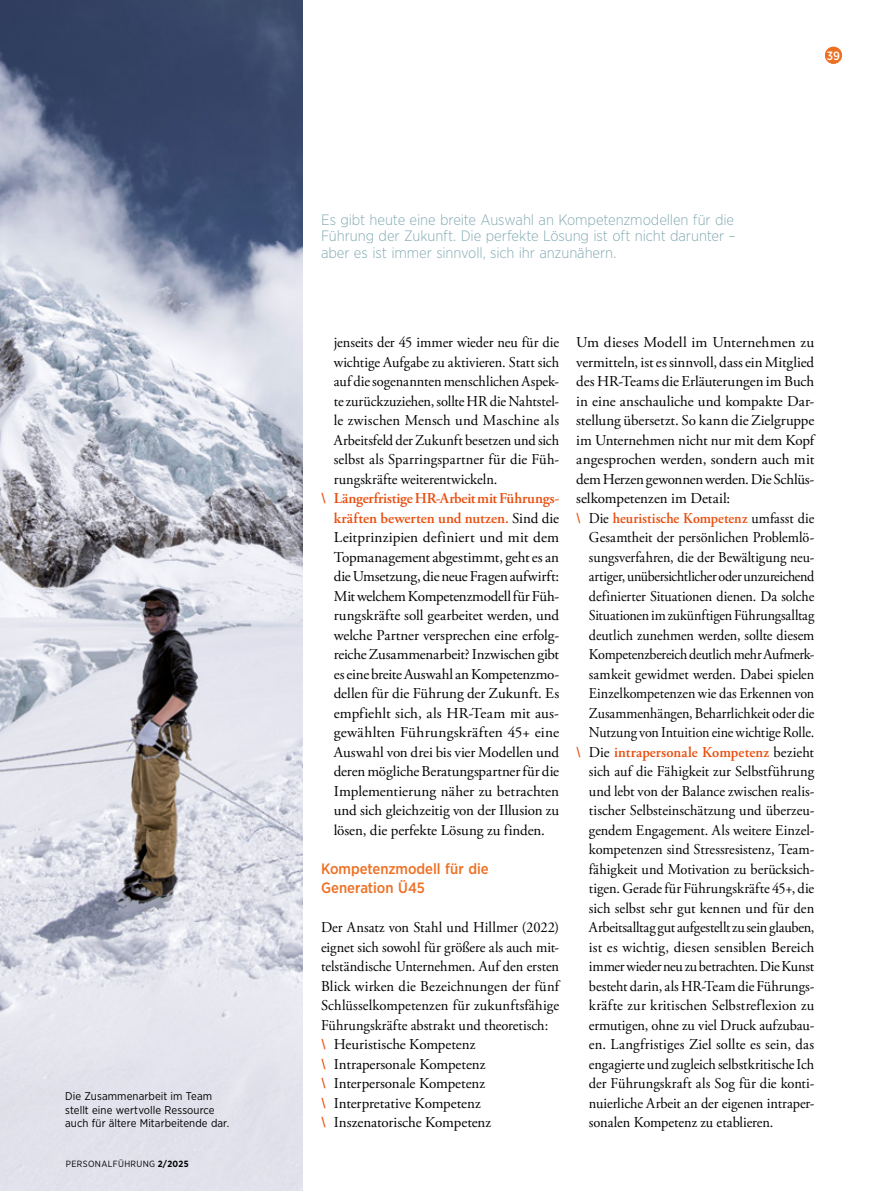
<style>
.page{position:relative;width:893px;height:1191px;background:#fff}
.page>*{position:absolute;margin:0;border:0;box-sizing:border-box;transform-origin:0 0}
.t1{font:15px/19.5px "Adobe Garamond Pro";color:#000;text-align:justify;scale:.96 1}
.t2{font:15px/19.5px "Adobe Garamond Pro";color:#000;text-align:justify}
.t3{font:15px "Adobe Garamond Pro";color:#000;scale:.94 1}
.t4{font:300 15px/16.5px "Gotham Narrow";letter-spacing:-.005em;color:#84abb3;text-align:justify}
.t5{font:15px "Adobe Garamond Pro";letter-spacing:-.02em;color:#000;scale:.94 1}
.t6{font:15px "Adobe Garamond Pro";letter-spacing:-.02em;color:#000;scale:.96 1}
.t7{font:15px "Adobe Garamond Pro";color:#000;scale:.95 1}
.t8{font:600 15px "Adobe Garamond Pro";letter-spacing:.005em;color:#e94e0f;scale:.94 1}
.t9{font:500 15px/19.5px "Gotham Narrow";color:#ee7023}
.t10{font:15px "Adobe Garamond Pro";letter-spacing:-.025em;color:#000}
.t11{font:600 15px "Adobe Garamond Pro";letter-spacing:.005em;color:#e94e0f}
.t12{font:500 12px "Gotham Narrow";color:#fff}
.t13{font:11.25px/13.5px "Gotham Narrow";letter-spacing:.005em;color:#000}
.t14{font:9px "Gotham Narrow";letter-spacing:.04em;color:#000}
.s1{font-weight:700}
.s2{font-weight:600;color:#e94e0f}
.s3{font-weight:400;color:#000}
</style>
<div class="page">
<img style="left:0;top:0;width:303px;height:1191px">
<div style="left:825px;top:47px;width:17px;height:17px;background:#ee7023;border-radius:50%"></div>
<p class="t13" style="left:65px;top:1089px;width:165px">Die Zusammenarbeit im Team stellt eine wertvolle Ressource auch für ältere Mitarbeitende dar.</p>
<p class="t14" style="left:66px;top:1157px;width:124px">PERSONALFÜHRUNG <span class="s1">2/2025</span></p>
<p class="t12" style="left:827px;top:48px;width:15px">39</p>
<p class="t4" style="left:321px;top:211px;width:416px">Es gibt heute eine breite Auswahl an Kompetenzmodellen für die Führung der Zukunft. Die perfekte Lösung ist oft nicht darunter – aber es ist immer sinnvoll, sich ihr anzunähern.</p>
<p class="t1" style="left:334px;top:333px;width:236px">jenseits der 45 immer wieder neu für die wichtige Aufgabe zu aktivieren. Statt sich auf die sogenannten menschlichen Aspek&shy;te zurückzuziehen, sollte HR die Nahtstel&shy;le zwischen Mensch und Maschine als Arbeitsfeld der Zukunft besetzen und sich selbst als Sparringspartner für die Füh&shy;rungskräfte weiterentwickeln.</p>
<p class="t2" style="left:334px;top:489px;width:227px;text-indent:-13px"><span class="s2">\ Längerfristige HR-Arbeit mit Führungs&shy;kräften bewerten und nutzen.</span> Sind die Leitprinzipien definiert und mit dem Topmanagement abgestimmt, geht es an die Umsetzung, die neue Fragen aufwirft:<br>Mit welchem Kompetenzmodell für Füh&shy;rungskräfte soll gearbeitet werden, und welche Partner versprechen eine erfolg&shy;reiche Zusammenarbeit? Inzwischen gibt es eine breite Auswahl an Kompetenzmo&shy;dellen für die Führung der Zukunft. Es empfiehlt sich, als HR-Team mit aus&shy;gewählten Führungskräften 45+ eine Auswahl von drei bis vier Modellen und deren mögliche Beratungspartner für die Implementierung näher zu betrachten und sich gleichzeitig von der Illusion zu lösen, die perfekte Lösung zu finden.</p>
<p class="t9" style="left:321px;top:858px;width:169px">Kompetenzmodell für die<br>Generation Ü45</p>
<p class="t1" style="left:321px;top:918px;width:250px;text-align:left">Der Ansatz von Stahl und Hillmer (2022) eignet sich sowohl für größere als auch mit&shy;telständische Unternehmen. Auf den ersten Blick wirken die Bezeichnungen der fünf Schlüsselkompetenzen für zukunftsfähige Führungskräfte abstrakt und theoretisch:<br><span class="s2">\</span> Heuristische Kompetenz<br><span class="s2">\</span> Intrapersonale Kompetenz<br><span class="s2">\</span> Interpersonale Kompetenz<br><span class="s2">\</span> Interpretative Kompetenz<br><span class="s2">\</span> Inszenatorische Kompetenz</p>
<p class="t2" style="left:576px;top:333px;width:240px">Um dieses Modell im Unternehmen zu</p>
<p class="t2" style="left:576px;top:353px;width:240px">vermitteln, ist es sinnvoll, dass ein Mitglied</p>
<p class="t2" style="left:576px;top:372px;width:240px">des HR-Teams die Erläuterungen im Buch</p>
<p class="t2" style="left:576px;top:392px;width:240px">in eine anschauliche und kompakte Dar-</p>
<p class="t2" style="left:576px;top:411px;width:240px">stellung übersetzt. So kann die Zielgruppe</p>
<p class="t2" style="left:576px;top:431px;width:240px">im Unternehmen nicht nur mit dem Kopf</p>
<p class="t2" style="left:576px;top:450px;width:240px">angesprochen werden, sondern auch mit</p>
<p class="t10" style="left:576px;top:470px;width:240px">dem Herzen gewonnen werden. Die Schlüs-</p>
<p class="t2" style="left:576px;top:489px;width:156px">selkompetenzen im Detail:</p>
<p class="t8" style="left:576px;top:509px;width:255px">\ <span class="s3">Die</span> heuristische Kompetenz <span class="s3">umfasst die</span></p>
<p class="t7" style="left:589px;top:528px;width:239px">Gesamtheit der persönlichen Problemlö-</p>
<p class="t3" style="left:589px;top:548px;width:241px">sungsverfahren, die der Bewältigung neu-</p>
<p class="t5" style="left:589px;top:567px;width:241px">artiger, unübersichtlicher oder unzureichend</p>
<p class="t3" style="left:589px;top:587px;width:241px">definierter Situationen dienen. Da solche</p>
<p class="t3" style="left:589px;top:606px;width:241px">Situationen im zukünftigen Führungsalltag</p>
<p class="t3" style="left:589px;top:626px;width:241px">deutlich zunehmen werden, sollte diesem</p>
<p class="t5" style="left:589px;top:645px;width:241px">Kompetenzbereich deutlich mehr Aufmerk-</p>
<p class="t7" style="left:589px;top:665px;width:239px">samkeit gewidmet werden. Dabei spielen</p>
<p class="t3" style="left:589px;top:684px;width:241px">Einzelkompetenzen wie das Erkennen von</p>
<p class="t3" style="left:589px;top:704px;width:241px">Zusammenhängen, Beharrlichkeit oder die</p>
<p class="t3" style="left:589px;top:723px;width:241px">Nutzung von Intuition eine wichtige Rolle.</p>
<p class="t11" style="left:576px;top:743px;width:239px">\ <span class="s3">Die</span> intrapersonale Kompetenz <span class="s3">bezieht</span></p>
<p class="t1" style="left:589px;top:762px;width:236px">sich auf die Fähigkeit zur Selbstführung</p>
<p class="t1" style="left:589px;top:782px;width:236px">und lebt von der Balance zwischen realis-</p>
<p class="t1" style="left:589px;top:801px;width:236px">tischer Selbsteinschätzung und überzeu-</p>
<p class="t1" style="left:589px;top:821px;width:236px">gendem Engagement. Als weitere Einzel-</p>
<p class="t1" style="left:589px;top:840px;width:236px">kompetenzen sind Stressresistenz, Team-</p>
<p class="t1" style="left:589px;top:860px;width:236px">fähigkeit und Motivation zu berücksich-</p>
<p class="t1" style="left:589px;top:879px;width:236px">tigen. Gerade für Führungskräfte 45+, die</p>
<p class="t2" style="left:589px;top:899px;width:227px">sich selbst sehr gut kennen und für den</p>
<p class="t6" style="left:589px;top:918px;width:236px">Arbeitsalltag gut aufgestellt zu sein glauben,</p>
<p class="t2" style="left:589px;top:938px;width:227px">ist es wichtig, diesen sensiblen Bereich</p>
<p class="t6" style="left:589px;top:957px;width:236px">immer wieder neu zu betrachten. Die Kunst</p>
<p class="t1" style="left:589px;top:977px;width:236px">besteht darin, als HR-Team die Führungs-</p>
<p class="t2" style="left:589px;top:996px;width:227px">kräfte zur kritischen Selbstreflexion zu</p>
<p class="t1" style="left:589px;top:1016px;width:236px">ermutigen, ohne zu viel Druck aufzubau-</p>
<p class="t2" style="left:589px;top:1035px;width:227px">en. Langfristiges Ziel sollte es sein, das</p>
<p class="t1" style="left:589px;top:1055px;width:236px">engagierte und zugleich selbstkritische Ich</p>
<p class="t1" style="left:589px;top:1074px;width:236px">der Führungskraft als Sog für die konti-</p>
<p class="t1" style="left:589px;top:1094px;width:236px">nuierliche Arbeit an der eigenen intraper-</p>
<p class="t1" style="left:589px;top:1113px;width:194px">sonalen Kompetenz zu etablieren.</p>
</div>
